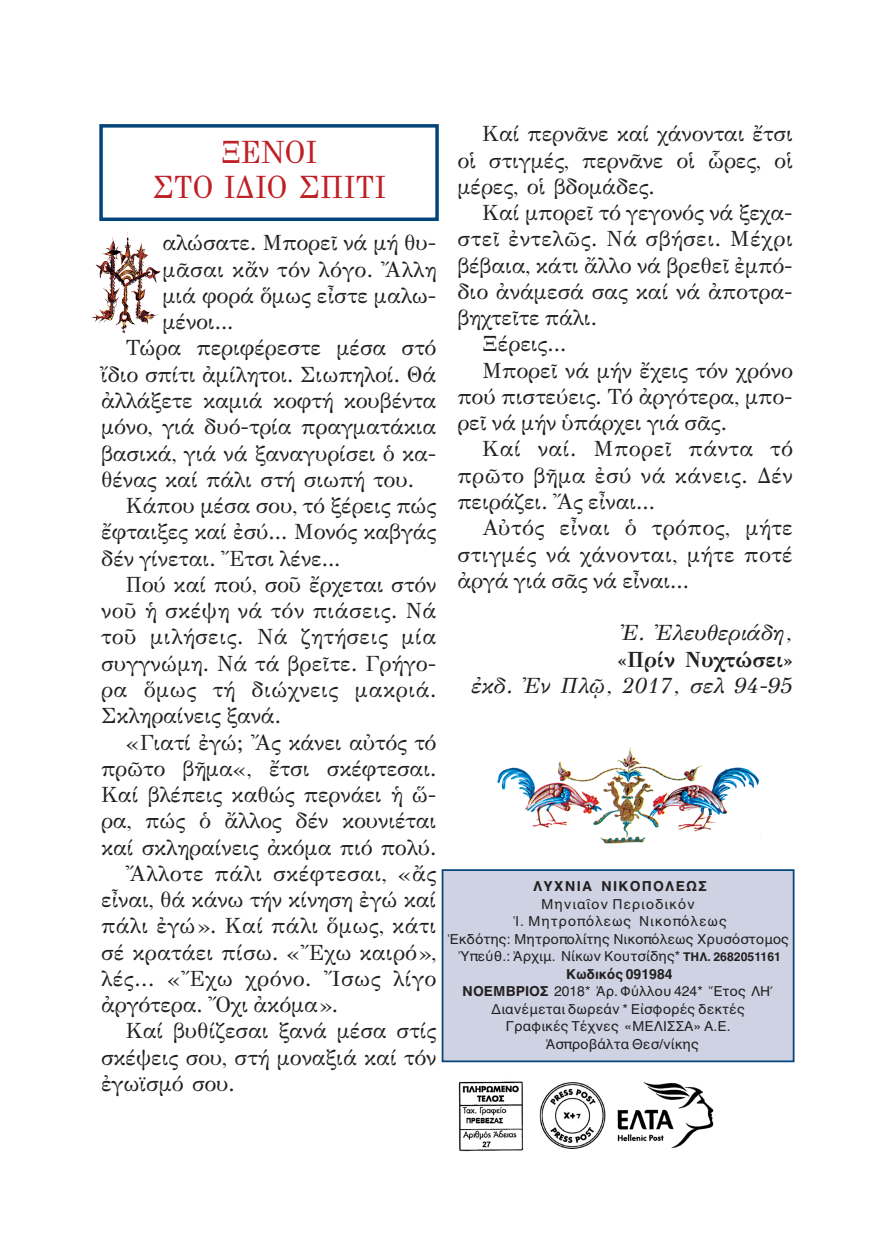
<style>
.page{position:relative;width:869px;height:1241px;background:#fff}
.page>*{position:absolute;margin:0;border:0;box-sizing:border-box;transform-origin:0 0}
.t1{font:31.5px/35px "GFS Porson";color:#bf1f24;text-align:center}
.t2{font:21.88px/26.2px "GFS Didot";color:#231f20;text-align:justify}
.t3{font:21.88px "GFS Didot";letter-spacing:.03em;color:#231f20}
.t4{font:21.88px "GFS Didot";letter-spacing:.02em;color:#231f20}
.t5{font:italic 21.88px "GFS Didot";color:#231f20}
.t6{font:700 21.88px "GFS Didot";color:#231f20}
.t7{font:14px/17.5px "Helvetica";color:#231f20;text-align:center}
.t8{font:700 14px "Helvetica";letter-spacing:.085em;color:#231f20}
.s1{font-weight:700;font-size:12.25px}
.s2{font-weight:700}
</style>
<div class="page">
<div style="left:99px;top:124px;width:339px;height:97px;border:4px solid #06447c"></div>
<div style="left:443px;top:870px;width:349px;height:190px;background:#ced2e2"></div>
<div style="left:441px;top:869px;width:353px;height:193px;border:2px solid #06447c"></div>
<img style="left:458px;top:1081px;width:256px;height:71px">
<img style="left:95px;top:231px;width:65px;height:102px">
<img style="left:497px;top:747px;width:262px;height:97px">
<h1 class="t1" style="left:152px;top:138px;width:236px">ΞΕΝΟΙ<br>ΣΤΟ ΙΔΙΟ ΣΠΙΤΙ</h1>
<p class="t2" style="left:162px;top:229px;width:275px">αλώσατε. Μπορεῖ νά μή θυ-</p>
<p class="t4" style="left:162px;top:255px;width:275px">μᾶσαι κἄν τόν λόγο. Ἄλλη</p>
<p class="t2" style="left:162px;top:282px;width:275px">μιά φορά ὅμως εἶστε μαλω-</p>
<p class="t2" style="left:162px;top:308px;width:73px">μένοι...</p>
<p class="t2" style="left:126px;top:334px;width:312px">Τώρα περιφέρεστε μέσα στό</p>
<p class="t2" style="left:101px;top:361px;width:336px">ἴδιο σπίτι ἀμίλητοι. Σιωπηλοί. Θά</p>
<p class="t2" style="left:101px;top:387px;width:336px">ἀλλάξετε καμιά κοφτή κουβέντα</p>
<p class="t2" style="left:101px;top:413px;width:336px">μόνο, γιά δυό-τρία πραγματάκια</p>
<p class="t2" style="left:101px;top:439px;width:337px">βασικά, γιά νά ξαναγυρίσει ὁ κα-</p>
<p class="t2" style="left:101px;top:466px;width:314px">θένας καί πάλι στή σιωπή του.</p>
<p class="t2" style="left:126px;top:492px;width:312px">Κάπου μέσα σου, τό ξέρεις πώς</p>
<p class="t2" style="left:101px;top:518px;width:336px">ἔφταιξες καί ἐσύ... Μονός καβγάς</p>
<p class="t2" style="left:101px;top:544px;width:241px">δέν γίνεται. Ἔτσι λένε...</p>
<p class="t2" style="left:126px;top:571px;width:312px">Πού καί πού, σοῦ ἔρχεται στόν</p>
<p class="t3" style="left:101px;top:596px;width:336px">νοῦ ἡ σκέψη νά τόν πιάσεις. Νά</p>
<p class="t3" style="left:101px;top:622px;width:336px">τοῦ μιλήσεις. Νά ζητήσεις μία</p>
<p class="t2" style="left:101px;top:649px;width:337px">συγγνώμη. Νά τά βρεῖτε. Γρήγο-</p>
<p class="t3" style="left:101px;top:675px;width:336px">ρα ὅμως τή διώχνεις μακριά.</p>
<p class="t2" style="left:101px;top:702px;width:181px">Σκληραίνεις ξανά.</p>
<p class="t2" style="left:126px;top:728px;width:312px">«Γιατί ἐγώ; Ἄς κάνει αὐτός τό</p>
<p class="t2" style="left:101px;top:754px;width:336px">πρῶτο βῆμα«, ἔτσι σκέφτεσαι.</p>
<p class="t2" style="left:101px;top:781px;width:337px">Καί βλέπεις καθώς περνάει ἡ ὥ-</p>
<p class="t2" style="left:101px;top:807px;width:336px">ρα, πώς ὁ ἄλλος δέν κουνιέται</p>
<p class="t2" style="left:101px;top:833px;width:336px">καί σκληραίνεις ἀκόμα πιό πολύ.</p>
<p class="t3" style="left:126px;top:858px;width:312px">Ἄλλοτε πάλι σκέφτεσαι, «ἄς</p>
<p class="t2" style="left:101px;top:886px;width:336px">εἶναι, θά κάνω τήν κίνηση ἐγώ καί</p>
<p class="t4" style="left:101px;top:911px;width:336px">πάλι ἐγώ». Καί πάλι ὅμως, κάτι</p>
<p class="t2" style="left:101px;top:938px;width:336px">σέ κρατάει πίσω. «Ἔχω καιρό»,</p>
<p class="t3" style="left:101px;top:963px;width:336px">λές... «Ἔχω χρόνο. Ἴσως λίγο</p>
<p class="t2" style="left:101px;top:991px;width:238px">ἀργότερα. Ὄχι ἀκόμα».</p>
<p class="t2" style="left:126px;top:1017px;width:312px">Καί βυθίζεσαι ξανά μέσα στίς</p>
<p class="t2" style="left:101px;top:1043px;width:336px">σκέψεις σου, στή μοναξιά καί τόν</p>
<p class="t2" style="left:101px;top:1069px;width:135px">ἐγωϊσμό σου.</p>
<p class="t2" style="left:457px;top:120px;width:336px;text-indent:25px">Καί περνᾶνε καί χάνονται ἔτσι οἱ στιγμές, περνᾶνε οἱ ὧρες, οἱ μέρες, οἱ βδομάδες.</p>
<p class="t2" style="left:482px;top:199px;width:312px">Καί μπορεῖ τό γεγονός νά ξεχα-</p>
<p class="t3" style="left:457px;top:224px;width:336px">στεῖ ἐντελῶς. Νά σβήσει. Μέχρι</p>
<p class="t2" style="left:457px;top:252px;width:337px">βέβαια, κάτι ἄλλο νά βρεθεῖ ἐμπό-</p>
<p class="t2" style="left:457px;top:278px;width:337px">διο ἀνάμεσά σας καί νά ἀποτρα-</p>
<p class="t2" style="left:457px;top:304px;width:141px">βηχτεῖτε πάλι.</p>
<p class="t2" style="left:482px;top:330px;width:86px">Ξέρεις...</p>
<p class="t2" style="left:482px;top:357px;width:312px">Μπορεῖ νά μήν ἔχεις τόν χρόνο</p>
<p class="t2" style="left:457px;top:383px;width:337px">πού πιστεύεις. Τό ἀργότερα, μπο-</p>
<p class="t2" style="left:457px;top:409px;width:271px">ρεῖ νά μήν ὑπάρχει γιά σᾶς.</p>
<p class="t3" style="left:482px;top:434px;width:312px">Καί ναί. Μπορεῖ πάντα τό</p>
<p class="t3" style="left:457px;top:460px;width:336px">πρῶτο βῆμα ἐσύ νά κάνεις. Δέν</p>
<p class="t2" style="left:457px;top:488px;width:199px">πειράζει. Ἄς εἶναι...</p>
<p class="t3" style="left:482px;top:513px;width:312px">Αὐτός εἶναι ὁ τρόπος, μήτε</p>
<p class="t3" style="left:457px;top:539px;width:336px">στιγμές νά χάνονται, μήτε ποτέ</p>
<p class="t2" style="left:457px;top:567px;width:233px">ἀργά γιά σᾶς νά εἶναι...</p>
<p class="t5" style="left:620px;top:615px;width:173px">Ἐ. Ἐλευθεριάδη,</p>
<p class="t6" style="left:617px;top:641px;width:176px">«Πρίν Νυχτώσει»</p>
<p class="t5" style="left:471px;top:667px;width:323px">ἐκδ. Ἐν Πλῷ, 2017, σελ 94-95</p>
<p class="t8" style="left:533px;top:877px;width:175px">ΛΥΧΝΙΑ ΝΙΚΟΠΟΛΕΩΣ</p>
<p class="t7" style="left:447px;top:894px;width:343px">Μηνιαῖον Περιοδικόν<br>Ἱ. Μητροπόλεως Νικοπόλεως<br>Ἐκδότης: Μητροπολίτης Νικοπόλεως Χρυσόστομος<br>Ὑπεύθ.: Ἀρχιμ. Νίκων Κουτσίδης* <span class="s1">ΤΗΛ. 2682051161<br></span><span class="s2">Κωδικός 091984<br>ΝΟΕΜΒΡΙΟΣ</span> 2018* Ἀρ. Φύλλου 424* Ἔτος ΛΗ΄<br>Διανέμεται δωρεάν * Εἰσφορές δεκτές<br>Γραφικές Τέχνες «ΜΕΛΙΣΣΑ» Α.Ε.<br>Ἀσπροβάλτα Θεσ/νίκης</p>
</div>
